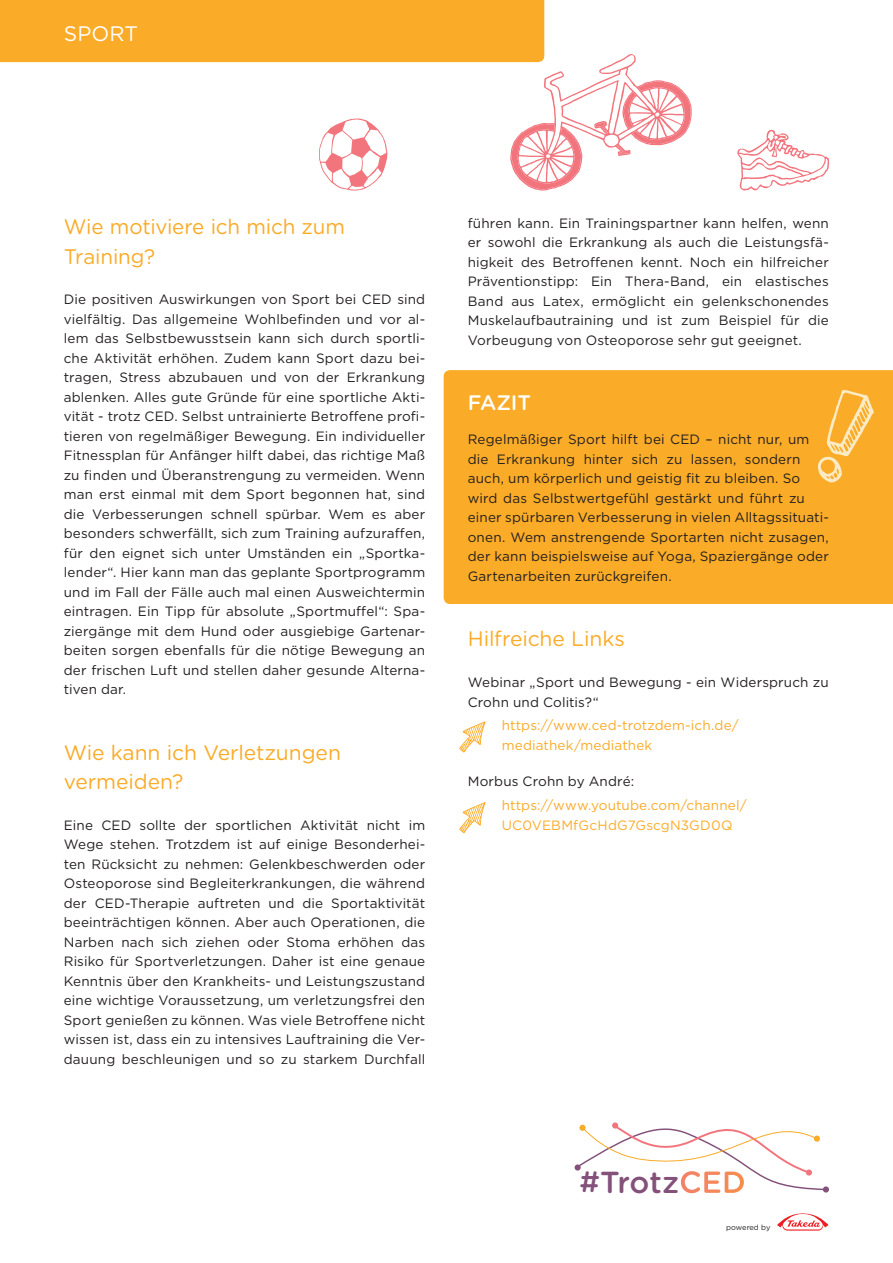
<style>
.page{position:relative;width:893px;height:1263px;background:#fff}
.page>*{position:absolute;margin:0;border:0;box-sizing:border-box;transform-origin:0 0}
.t1{font:500 30.45px "Gotham Rounded";color:#83517a}
.t2{font:21px/30px "Gotham Rounded";letter-spacing:-.005em;color:#faab27}
.t3{font:500 21px "Gotham Rounded";letter-spacing:-.015em;color:#fff}
.t4{font:21px "Gotham";letter-spacing:.005em;color:#fff}
.t5{font:13.5px/19.5px "Gotham";letter-spacing:.01em;color:#231f20;text-align:justify}
.t6{font:13.5px/19.5px "Gotham";letter-spacing:.015em;color:#faab27}
.t7{font:7.5px "Gotham Rounded";letter-spacing:-.02em;color:#231f20}
.s1{font-size:29.4px}
.s2{color:#fff}
</style>
<div class="page">
<div style="left:444px;top:370px;width:449px;height:234px;background:#faab27"></div>
<svg style="left:817px;top:390px;width:57px;height:93px;background:#fab847"></svg>
<svg style="left:459px;top:721px;width:27px;height:32px"></svg>
<svg style="left:459px;top:802px;width:27px;height:32px"></svg>
<svg style="left:737px;top:130px;width:92px;height:61px"></svg>
<svg style="left:0;top:0;width:692px;height:191px"></svg>
<svg style="left:574px;top:1122px;width:255px;height:70px"></svg>
<div style="left:814px;top:1135px;width:6px;height:7px;background:#faab27;border-radius:50%"></div>
<div style="left:579px;top:1125px;width:7px;height:6px;background:#faab27;border-radius:50%"></div>
<svg style="left:777px;top:1213px;width:52px;height:18px"></svg>
<h2 class="t4" style="left:64px;top:20px;width:76px">SPORT</h2>
<h2 class="t2" style="left:64px;top:210px;width:283px">Wie motiviere ich mich zum<br>Training?</h2>
<p class="t5" style="left:64px;top:290px;width:363px">Die positiven Auswirkungen von Sport bei CED sind vielfältig. Das allgemeine Wohlbefinden und vor al&shy;lem das Selbstbewusstsein kann sich durch sportli&shy;che Aktivität erhöhen. Zudem kann Sport dazu bei&shy;tragen, Stress abzubauen und von der Erkrankung ablenken. Alles gute Gründe für eine sportliche Akti&shy;vität - trotz CED. Selbst untrainierte Betroffene profi&shy;tieren von regelmäßiger Bewegung. Ein individueller Fitnessplan für Anfänger hilft dabei, das richtige Maß zu finden und Überanstrengung zu vermeiden. Wenn man erst einmal mit dem Sport begonnen hat, sind die Verbesserungen schnell spürbar. Wem es aber besonders schwerfällt, sich zum Training aufzuraffen, für den eignet sich unter Umständen ein „Sportka&shy;lender“. Hier kann man das geplante Sportprogramm und im Fall der Fälle auch mal einen Ausweichtermin eintragen. Ein Tipp für absolute „Sportmuffel“: Spa&shy;ziergänge mit dem Hund oder ausgiebige Gartenar&shy;beiten sorgen ebenfalls für die nötige Bewegung an der frischen Luft und stellen daher gesunde Alterna&shy;tiven dar.</p>
<h2 class="t2" style="left:64px;top:737px;width:279px;line-height:29.2px">Wie kann ich Verletzungen vermeiden?</h2>
<p class="t5" style="left:64px;top:815px;width:363px">Eine CED sollte der sportlichen Aktivität nicht im Wege stehen. Trotzdem ist auf einige Besonderhei&shy;ten Rücksicht zu nehmen: Gelenkbeschwerden oder Osteoporose sind Begleiterkrankungen, die während der CED-Therapie auftreten und die Sportaktivität beeinträchtigen können. Aber auch Operationen, die Narben nach sich ziehen oder Stoma erhöhen das Risiko für Sportverletzungen. Daher ist eine genaue Kenntnis über den Krankheits- und Leistungszustand eine wichtige Voraussetzung, um verletzungsfrei den Sport genießen zu können. Was viele Betroffene nicht wissen ist, dass ein zu intensives Lauftraining die Ver&shy;dauung beschleunigen und so zu starkem Durchfall</p>
<p class="t5" style="left:468px;top:213px;width:363px">führen kann. Ein Trainingspartner kann helfen, wenn er sowohl die Erkrankung als auch die Leistungsfä&shy;higkeit des Betroffenen kennt. Noch ein hilfreicher Präventionstipp: Ein Thera-Band, ein elastisches Band aus Latex, ermöglicht ein gelenkschonendes Muskelaufbautraining und ist zum Beispiel für die Vorbeugung von Osteoporose sehr gut geeignet.</p>
<h2 class="t3" style="left:468px;top:388px;width:65px">FAZIT</h2>
<p class="t5" style="left:468px;top:430px;width:363px;text-align:left">Regelmäßiger Sport hilft bei CED – nicht nur, um die Erkrankung hinter sich zu lassen, sondern auch, um körperlich und geistig fit zu bleiben. So wird das Selbstwertgefühl gestärkt und führt zu einer spürbaren Verbesserung in vielen Alltagssituati&shy;onen. Wem anstrengende Sportarten nicht zusagen, der kann beispielsweise auf Yoga, Spaziergänge oder Gartenarbeiten zurückgreifen.</p>
<h2 class="t2" style="left:468px;top:623px;width:159px">Hilfreiche Links</h2>
<p class="t5" style="left:468px;top:672px;width:363px">Webinar „Sport und Bewegung - ein Widerspruch zu<br>Crohn und Colitis?“</p>
<p class="t6" style="left:502px;top:716px;width:238px">https://www.ced-trotzdem-ich.de/ mediathek/mediathek</p>
<p class="t5" style="left:468px;top:772px;width:168px">Morbus Crohn by André:</p>
<p class="t6" style="left:502px;top:795px;width:246px">https://www.youtube.com/channel/<br>UC0VEBMfGcHdG7GscgN3GD0Q</p>
<h1 class="t1" style="left:579px;top:1160px;width:168px"><span class="s1">#</span>Trotz<span class="s2">CED</span></h1>
<p class="t7" style="left:726px;top:1222px;width:46px">powered by</p>
</div>
